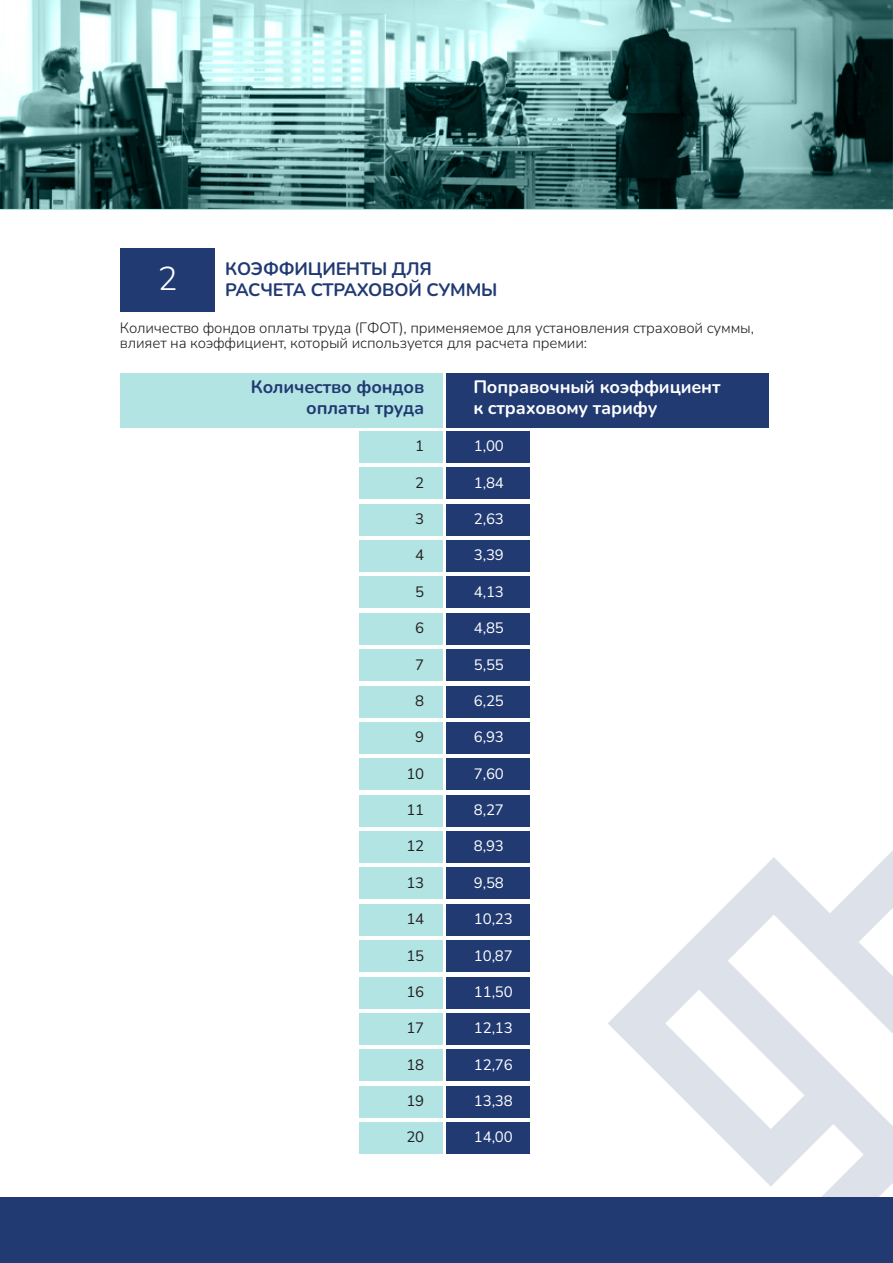
<style>
.page{position:relative;width:893px;height:1263px;background:#fff}
.page>*{position:absolute;margin:0;border:0;box-sizing:border-box;transform-origin:0 0}
.t1{font:300 33px "Nunito";color:#fff}
.t2{font:700 18px/21px "Nunito";letter-spacing:-.01em;color:#213a72;text-align:right}
.t3{font:700 18px/21px "Nunito";letter-spacing:-.01em;color:#fff}
.t4{font:300 15px/15px "Nunito";letter-spacing:-.01em;color:#231f20}
.t5{font:15px "Nunito";letter-spacing:-.01em;color:#fff}
.t6{font:15px "Nunito";letter-spacing:-.01em;color:#231f20}
</style>
<div class="page">
<svg style="left:608px;top:851px;width:285px;height:346px"></svg>
<div style="left:359px;top:431px;width:83px;height:32px;background:#b1e4e3"></div>
<div style="left:120px;top:374px;width:322px;height:54px;background:#b1e4e3"></div>
<div style="left:446px;top:374px;width:323px;height:54px;background:#213a72"></div>
<div style="left:359px;top:467px;width:83px;height:32px;background:#b1e4e3"></div>
<div style="left:359px;top:504px;width:83px;height:32px;background:#b1e4e3"></div>
<div style="left:359px;top:540px;width:83px;height:32px;background:#b1e4e3"></div>
<div style="left:359px;top:576px;width:83px;height:32px;background:#b1e4e3"></div>
<div style="left:359px;top:613px;width:83px;height:32px;background:#b1e4e3"></div>
<div style="left:359px;top:649px;width:83px;height:32px;background:#b1e4e3"></div>
<div style="left:359px;top:686px;width:83px;height:31px;background:#b1e4e3"></div>
<div style="left:359px;top:722px;width:83px;height:32px;background:#b1e4e3"></div>
<div style="left:359px;top:758px;width:83px;height:32px;background:#b1e4e3"></div>
<div style="left:359px;top:795px;width:83px;height:32px;background:#b1e4e3"></div>
<div style="left:359px;top:831px;width:83px;height:32px;background:#b1e4e3"></div>
<div style="left:359px;top:867px;width:83px;height:32px;background:#b1e4e3"></div>
<div style="left:359px;top:904px;width:83px;height:32px;background:#b1e4e3"></div>
<div style="left:359px;top:940px;width:83px;height:32px;background:#b1e4e3"></div>
<div style="left:359px;top:977px;width:83px;height:31px;background:#b1e4e3"></div>
<div style="left:359px;top:1013px;width:83px;height:32px;background:#b1e4e3"></div>
<div style="left:359px;top:1049px;width:83px;height:32px;background:#b1e4e3"></div>
<div style="left:359px;top:1086px;width:83px;height:32px;background:#b1e4e3"></div>
<div style="left:359px;top:1122px;width:83px;height:32px;background:#b1e4e3"></div>
<div style="left:0;top:1197px;width:893px;height:66px;background:#213a72"></div>
<img style="left:0;top:0;width:893px;height:209px">
<div style="left:446px;top:431px;width:84px;height:32px;background:#213a72"></div>
<div style="left:446px;top:467px;width:84px;height:32px;background:#213a72"></div>
<div style="left:446px;top:504px;width:84px;height:32px;background:#213a72"></div>
<div style="left:446px;top:540px;width:84px;height:32px;background:#213a72"></div>
<div style="left:446px;top:576px;width:84px;height:32px;background:#213a72"></div>
<div style="left:446px;top:613px;width:84px;height:32px;background:#213a72"></div>
<div style="left:446px;top:649px;width:84px;height:32px;background:#213a72"></div>
<div style="left:446px;top:686px;width:84px;height:31px;background:#213a72"></div>
<div style="left:446px;top:722px;width:84px;height:32px;background:#213a72"></div>
<div style="left:446px;top:758px;width:84px;height:32px;background:#213a72"></div>
<div style="left:446px;top:795px;width:84px;height:32px;background:#213a72"></div>
<div style="left:446px;top:831px;width:84px;height:32px;background:#213a72"></div>
<div style="left:446px;top:867px;width:84px;height:32px;background:#213a72"></div>
<div style="left:446px;top:904px;width:84px;height:32px;background:#213a72"></div>
<div style="left:446px;top:940px;width:84px;height:32px;background:#213a72"></div>
<div style="left:446px;top:977px;width:84px;height:31px;background:#213a72"></div>
<div style="left:446px;top:1013px;width:84px;height:32px;background:#213a72"></div>
<div style="left:446px;top:1049px;width:84px;height:32px;background:#213a72"></div>
<div style="left:446px;top:1086px;width:84px;height:32px;background:#213a72"></div>
<div style="left:446px;top:1122px;width:84px;height:32px;background:#213a72"></div>
<div style="left:120px;top:248px;width:95px;height:64px;background:#213a72"></div>
<p class="t2" style="left:225px;top:257px;width:274px;text-align:left">КОЭФФИЦИЕНТЫ ДЛЯ<br>РАСЧЕТА СТРАХОВОЙ СУММЫ</p>
<p class="t4" style="left:120px;top:320px;width:636px">Количество фондов оплаты труда (ГФОТ), применяемое для установления страховой суммы, влияет на коэффициент, который используется для расчета премии:</p>
<h1 class="t1" style="left:158px;top:255px;width:21px">2</h1>
<p class="t2" style="left:251px;top:376px;width:175px">Количество фондов оплаты труда</p>
<p class="t3" style="left:473px;top:376px;width:249px">Поправочный коэффициент к страховому тарифу</p>
<p class="t6" style="left:415px;top:436px;width:10px">1</p>
<p class="t5" style="left:474px;top:436px;width:32px">1,00</p>
<p class="t6" style="left:415px;top:472px;width:10px">2</p>
<p class="t5" style="left:474px;top:472px;width:32px">1,84</p>
<p class="t6" style="left:415px;top:508px;width:10px">3</p>
<p class="t5" style="left:474px;top:508px;width:32px">2,63</p>
<p class="t6" style="left:415px;top:545px;width:10px">4</p>
<p class="t5" style="left:474px;top:545px;width:32px">3,39</p>
<p class="t6" style="left:415px;top:581px;width:10px">5</p>
<p class="t5" style="left:474px;top:581px;width:32px">4,13</p>
<p class="t6" style="left:415px;top:617px;width:10px">6</p>
<p class="t5" style="left:474px;top:617px;width:32px">4,85</p>
<p class="t6" style="left:415px;top:654px;width:10px">7</p>
<p class="t5" style="left:474px;top:654px;width:32px">5,55</p>
<p class="t6" style="left:415px;top:690px;width:10px">8</p>
<p class="t5" style="left:474px;top:690px;width:32px">6,25</p>
<p class="t6" style="left:415px;top:726px;width:10px">9</p>
<p class="t5" style="left:474px;top:726px;width:32px">6,93</p>
<p class="t6" style="left:406px;top:763px;width:19px">10</p>
<p class="t5" style="left:474px;top:763px;width:32px">7,60</p>
<p class="t6" style="left:406px;top:799px;width:19px">11</p>
<p class="t5" style="left:474px;top:799px;width:32px">8,27</p>
<p class="t6" style="left:406px;top:836px;width:19px">12</p>
<p class="t5" style="left:474px;top:836px;width:32px">8,93</p>
<p class="t6" style="left:406px;top:872px;width:19px">13</p>
<p class="t5" style="left:474px;top:872px;width:32px">9,58</p>
<p class="t6" style="left:406px;top:908px;width:19px">14</p>
<p class="t5" style="left:474px;top:908px;width:40px">10,23</p>
<p class="t6" style="left:406px;top:945px;width:19px">15</p>
<p class="t5" style="left:474px;top:945px;width:40px">10,87</p>
<p class="t6" style="left:406px;top:981px;width:19px">16</p>
<p class="t5" style="left:474px;top:981px;width:40px">11,50</p>
<p class="t6" style="left:406px;top:1017px;width:19px">17</p>
<p class="t5" style="left:474px;top:1017px;width:40px">12,13</p>
<p class="t6" style="left:406px;top:1054px;width:19px">18</p>
<p class="t5" style="left:474px;top:1054px;width:40px">12,76</p>
<p class="t6" style="left:406px;top:1090px;width:19px">19</p>
<p class="t5" style="left:474px;top:1090px;width:40px">13,38</p>
<p class="t6" style="left:406px;top:1127px;width:19px">20</p>
<p class="t5" style="left:474px;top:1127px;width:40px">14,00</p>
</div>
